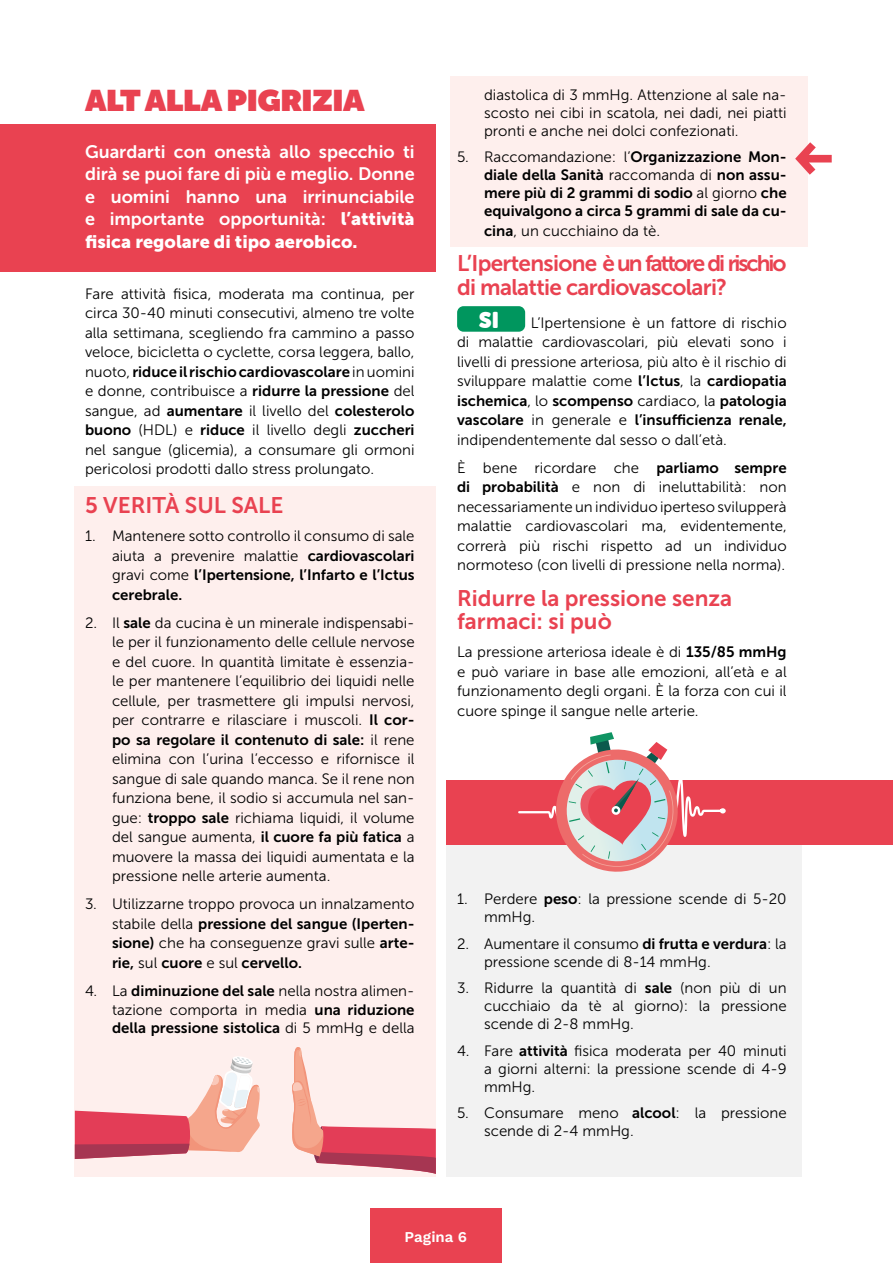
<style>
.page{position:relative;width:893px;height:1263px;background:#fff}
.page>*{position:absolute;margin:0;border:0;box-sizing:border-box;transform-origin:0 0}
.t1{font:900 29.7px "Museo Sans Display";color:#e94251}
.t2{font:22.5px/24px "Museo Sans 700";letter-spacing:-.03em;color:#e94251}
.t3{font:22.5px/23.5px "Museo Sans 700";color:#e94251}
.t4{font:22.5px "Museo Sans Rounded";color:#fff}
.t5{font:18px/22.5px "Museo Sans 700";color:#fff;text-align:justify}
.t6{font:18px "Museo Sans 900";color:#fff}
.t7{font:15px/19.5px "Museo Sans 300";color:#000;text-align:justify}
.t8{font:15px/19.5px "Museo Sans 700";color:#000}
.t9{font:600 15px "Work Sans";color:#fff}
.s1{font-family:"Museo Sans 900"}
.s2{font-family:"Museo Sans 300"}
.s3{font-family:"Museo Sans 700"}
</style>
<div class="page">
<div style="left:451px;top:76px;width:357px;height:171px;background:#feefed"></div>
<div style="left:446px;top:799px;width:355px;height:378px;background:#f2f2f2"></div>
<div style="left:75px;top:486px;width:361px;height:691px;background:#feefed"></div>
<div style="left:457px;top:306px;width:68px;height:26px;background:#00965e;border-radius:6px"></div>
<div style="left:370px;top:1209px;width:132px;height:54px;background:#e94251"></div>
<div style="left:0;top:124px;width:436px;height:148px;background:#e94251"></div>
<svg style="left:795px;top:142px;width:37px;height:33px"></svg>
<svg style="left:75px;top:1056px;width:185px;height:103px"></svg>
<svg style="left:292px;top:1047px;width:144px;height:127px"></svg>
<div style="left:446px;top:781px;width:447px;height:64px;background:#e94251"></div>
<svg style="left:517px;top:732px;width:210px;height:140px"></svg>
<h1 class="t1" style="left:85px;top:83px;width:281px">ALT ALLA PIGRIZIA</h1>
<p class="t5" style="left:85px;top:140px;width:331px">Guardarti con onestà allo specchio ti dirà se puoi fare di più e meglio. Donne e uomini hanno una irrinunciabile e importante opportunità: <span class="s1">l’attività</span></p>
<p class="t6" style="left:85px;top:231px;width:274px">fisica regolare di tipo aerobico.</p>
<p class="t7" style="left:85px;top:284px;width:331px">Fare attività fisica, moderata ma continua, per circa 30-40 minuti consecutivi, almeno tre volte alla settimana, scegliendo fra cammino a passo veloce, bicicletta o cyclette, corsa leggera, ballo,</p>
<p class="t8" style="left:85px;top:362px;width:331px"><span class="s2">nuoto,</span> riduce il rischio cardiovascolare <span class="s2">in uomini</span></p>
<p class="t7" style="left:85px;top:381px;width:331px">e donne, contribuisce a <span class="s3">ridurre la pressione</span> del sangue, ad <span class="s3">aumentare</span> il livello del <span class="s3">colesterolo buono</span> (HDL) e <span class="s3">riduce</span> il livello degli <span class="s3">zuccheri </span>nel sangue (glicemia), a consumare gli ormoni pericolosi prodotti dallo stress prolungato.</p>
<h2 class="t3" style="left:85px;top:494px;width:200px">5 VERITÀ SUL SALE</h2>
<p class="t7" style="left:85px;top:526px;width:331px;text-align:right">1. Mantenere sotto controllo il consumo di sale aiuta a prevenire malattie <span class="s3">cardiovascolari</span></p>
<p class="t8" style="left:112px;top:565px;width:304px"><span class="s2">gravi come</span> l’Ipertensione, l’Infarto e l’Ictus cerebrale.</p>
<p class="t7" style="left:112px;top:613px;width:304px;text-indent:-27px">2. Il <span class="s3">sale</span> da cucina è un minerale indispensabi&shy;le per il funzionamento delle cellule nervose e del cuore. In quantità limitate è essenzia&shy;le per mantenere l’equilibrio dei liquidi nelle cellule, per trasmettere gli impulsi nervosi, per contrarre e rilasciare i muscoli. <span class="s3">Il cor-</span></p>
<p class="t8" style="left:112px;top:730px;width:304px">po sa regolare il contenuto di sale: <span class="s2">il rene</span></p>
<p class="t7" style="left:112px;top:749px;width:304px">elimina con l’urina l’eccesso e rifornisce il sangue di sale quando manca. Se il rene non funziona bene, il sodio si accumula nel san&shy;gue: <span class="s3">troppo sale</span> richiama liquidi, il volume del sangue aumenta, <span class="s3">il cuore fa più fatica</span> a muovere la massa dei liquidi aumentata e la pressione nelle arterie aumenta.</p>
<p class="t7" style="left:85px;top:894px;width:331px">3. Utilizzarne troppo provoca un innalzamento</p>
<p class="t8" style="left:112px;top:914px;width:304px"><span class="s2">stabile della</span> pressione del sangue (Iperten-</p>
<p class="t7" style="left:112px;top:933px;width:304px"><span class="s3">sione)</span> che ha conseguenze gravi sulle <span class="s3">arte-</span></p>
<p class="t8" style="left:112px;top:953px;width:191px">rie, <span class="s2">sul</span> cuore <span class="s2">e sul</span> cervello.</p>
<p class="t7" style="left:85px;top:981px;width:331px;text-align:right">4. La <span class="s3">diminuzione del sale</span> nella nostra alimen&shy;tazione comporta in media <span class="s3">una riduzione</span></p>
<p class="t8" style="left:112px;top:1018px;width:304px">della pressione sistolica <span class="s2">di 5 mmHg e della</span></p>
<p class="t7" style="left:484px;top:86px;width:304px;line-height:18px">diastolica di 3 mmHg. Attenzione al sale na&shy;scosto nei cibi in scatola, nei dadi, nei piatti pronti e anche nei dolci confezionati.</p>
<p class="t7" style="left:457px;top:147px;width:331px">5. Raccomandazione: l’<span class="s3">Organizzazione Mon-</span></p>
<p class="t8" style="left:484px;top:166px;width:304px;line-height:18px;text-align:justify">diale della Sanità <span class="s2">raccomanda di</span> non assu&shy;mere più di 2 grammi di sodio <span class="s2">al giorno</span> che equivalgono a circa 5 grammi di sale da cu-</p>
<p class="t7" style="left:484px;top:221px;width:177px"><span class="s3">cina</span>, un cucchiaino da tè.</p>
<h2 class="t2" style="left:457px;top:251px;width:331px">L’Ipertensione è un fattore di rischio di malattie cardiovascolari?</h2>
<h2 class="t4" style="left:479px;top:307px;width:22px">SI</h2>
<p class="t7" style="left:457px;top:313px;width:331px;text-indent:74px">L’Ipertensione è un fattore di rischio di malattie cardiovascolari, più elevati sono i livelli di pressione arteriosa, più alto è il rischio di sviluppare malattie come <span class="s3">l’Ictus</span>, la <span class="s3">cardiopatia</span></p>
<p class="t8" style="left:457px;top:391px;width:331px">ischemica<span class="s2">, lo</span> scompenso <span class="s2">cardiaco, la</span> patologia vascolare <span class="s2">in generale e</span> l’insufficienza renale,</p>
<p class="t7" style="left:457px;top:426px;width:331px;line-height:28px">indipendentemente dal sesso o dall’età.<br>È bene ricordare che <span class="s3">parliamo sempre</span></p>
<p class="t7" style="left:457px;top:477px;width:331px"><span class="s3">di probabilità</span> e non di ineluttabilità: non necessariamente un individuo iperteso svilupperà malattie cardiovascolari ma, evidentemente, correrà più rischi rispetto ad un individuo normoteso (con livelli di pressione nella norma).</p>
<h2 class="t3" style="left:457px;top:586px;width:277px">Ridurre la pressione senza farmaci: si può</h2>
<p class="t7" style="left:457px;top:642px;width:331px">La pressione arteriosa ideale è di <span class="s3">135/85 mmHg </span>e può variare in base alle emozioni, all’età e al funzionamento degli organi. È la forza con cui il cuore spinge il sangue nelle arterie.</p>
<p class="t7" style="left:484px;top:890px;width:304px;line-height:18px;text-indent:-27px">1. Perdere <span class="s3">peso</span>: la pressione scende di 5-20 mmHg.</p>
<p class="t7" style="left:484px;top:935px;width:304px;line-height:18px;text-indent:-27px">2. Aumentare il consumo <span class="s3">di frutta e verdura</span>: la pressione scende di 8-14 mmHg.</p>
<p class="t7" style="left:484px;top:979px;width:304px;line-height:18px;text-indent:-27px">3. Ridurre la quantità di <span class="s3">sale</span> (non più di un cucchiaio da tè al giorno): la pressione scende di 2-8 mmHg.</p>
<p class="t7" style="left:484px;top:1042px;width:304px;line-height:18px;text-indent:-27px">4. Fare <span class="s3">attività</span> fisica moderata per 40 minuti a giorni alterni: la pressione scende di 4-9 mmHg.</p>
<p class="t7" style="left:484px;top:1104px;width:304px;line-height:18px;text-indent:-27px">5. Consumare meno <span class="s3">alcool</span>: la pressione scende di 2-4 mmHg.</p>
<p class="t9" style="left:405px;top:1228px;width:64px">Pagina 6</p>
</div>
